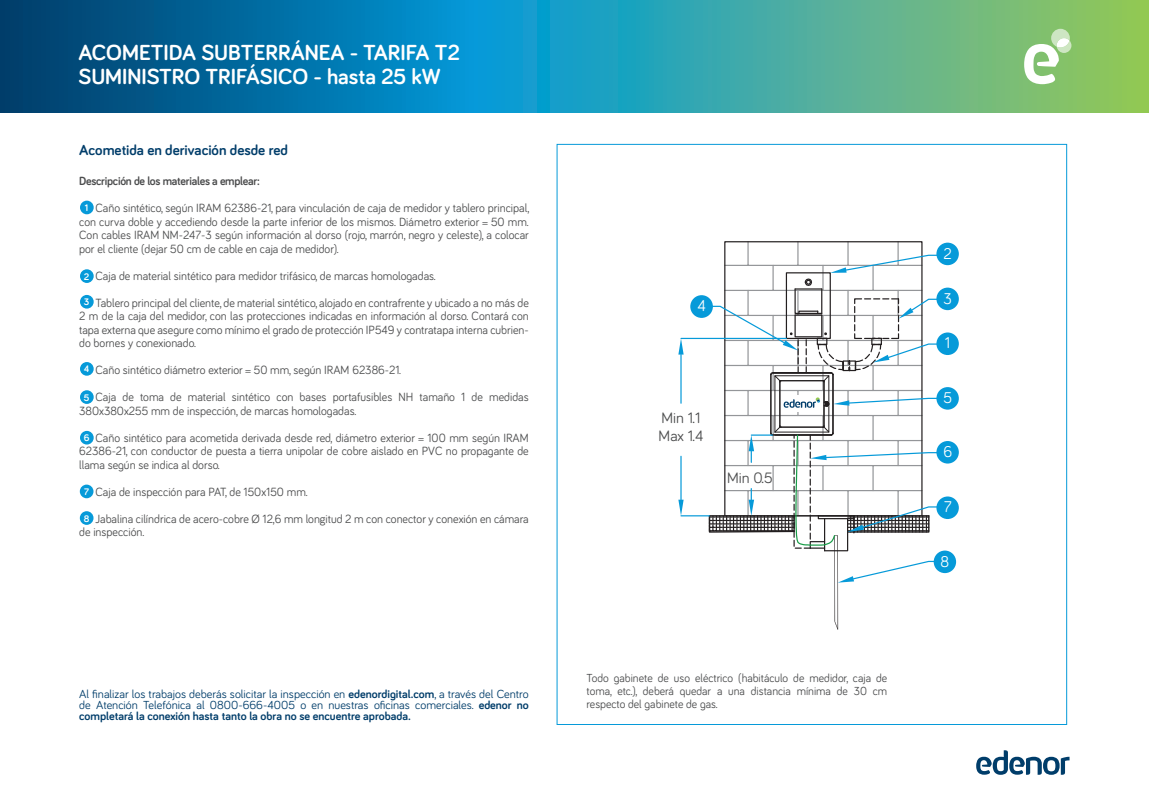
<style>
.page{position:relative;width:1149px;height:808px;background:#fff}
.page>*{position:absolute;margin:0;border:0;box-sizing:border-box;transform-origin:0 0}
.t1{font:700 22.5px/24.6px "Bariol";color:#fff}
.t2{font:16.2px "Bariol";color:#fff}
.t3{font:16.05px "Bariol";color:#fff}
.t4{font:15.45px "Bariol";color:#4b4c4d}
.t5{font:700 15px "Bariol";color:#003d6a}
.t6{font:12.3px/13.5px "Bariol";color:#4b4c4d;scale:.96 1}
.t7{font:700 12.3px "Bariol";letter-spacing:-.02em;color:#4b4c4d;scale:.96 1}
.t8{font:12px/11.4px "Bariol";color:#003d6a;text-align:justify}
.t9{font:12px/12.9px "Bariol";color:#4b4c4d;text-align:justify;scale:.96 1}
.t10{font:700 9.75px "Bariol";color:#fff}
.s1{font-weight:700}
</style>
<div class="page">
<div style="left:80px;top:201px;width:14px;height:13px;background:#069ad9;border-radius:50%"></div>
<div style="left:80px;top:269px;width:14px;height:14px;background:#069ad9;border-radius:50%"></div>
<div style="left:80px;top:362px;width:14px;height:14px;background:#069ad9;border-radius:50%"></div>
<div style="left:80px;top:390px;width:14px;height:14px;background:#069ad9;border-radius:50%"></div>
<div style="left:80px;top:431px;width:14px;height:13px;background:#069ad9;border-radius:50%"></div>
<div style="left:80px;top:485px;width:13px;height:13px;background:#069ad9;border-radius:50%"></div>
<div style="left:80px;top:511px;width:13px;height:14px;background:#069ad9;border-radius:50%"></div>
<div style="left:80px;top:295px;width:14px;height:14px;background:#069ad9;border-radius:50%"></div>
<svg style="left:0;top:0;width:1148px;height:113px;background:#2c919d"></svg>
<svg style="left:976px;top:750px;width:93px;height:25px"></svg>
<svg style="left:1023px;top:29px;width:48px;height:55px"></svg>
<div style="left:936px;top:332px;width:22px;height:23px;background:#069ad9;border-radius:50%"></div>
<div style="left:936px;top:243px;width:22px;height:22px;background:#069ad9;border-radius:50%"></div>
<div style="left:936px;top:387px;width:22px;height:23px;background:#069ad9;border-radius:50%"></div>
<div style="left:936px;top:441px;width:22px;height:22px;background:#069ad9;border-radius:50%"></div>
<div style="left:936px;top:288px;width:22px;height:22px;background:#069ad9;border-radius:50%"></div>
<div style="left:933px;top:550px;width:22px;height:23px;background:#069ad9;border-radius:50%"></div>
<div style="left:936px;top:496px;width:22px;height:23px;background:#069ad9;border-radius:50%"></div>
<svg style="left:678px;top:242px;width:262px;height:387px"></svg>
<h1 class="t1" style="left:78px;top:39px;width:383px">ACOMETIDA SUBTERRÁNEA - TARIFA T2<br>SUMINISTRO TRIFÁSICO - hasta 25 kW</h1>
<p class="t5" style="left:79px;top:140px;width:210px">Acometida en derivación desde red</p>
<p class="t7" style="left:79px;top:172px;width:190px">Descripción de los materiales a emplear:</p>
<p class="t6" style="left:79px;top:201px;width:470px;text-align:justify;text-indent:16px">Caño sintético, según IRAM 62386-21, para vinculación de caja de medidor y tablero principal, con curva doble y accediendo desde la parte inferior de los mismos. Diámetro exterior = 50 mm.<br>Con cables IRAM NM-247-3 según información al dorso (rojo, marrón, negro y celeste), a colocar por el cliente (dejar 50 cm de cable en caja de medidor).</p>
<p class="t6" style="left:95px;top:261px;width:452px;line-height:27px">Caja de material sintético para medidor trifásico, de marcas homologadas.<br>Tablero principal del cliente, de material sintético, alojado en contrafrente y ubicado a no más de</p>
<p class="t6" style="left:79px;top:309px;width:470px;text-align:justify">2 m de la caja del medidor, con las protecciones indicadas en información al dorso. Contará con tapa externa que asegure como mínimo el grado de protección IP549 y contratapa interna cubrien&shy;do bornes y conexionado.</p>
<p class="t6" style="left:95px;top:356px;width:452px;line-height:27px">Caño sintético diámetro exterior = 50 mm, según IRAM 62386-21.<br>Caja de toma de material sintético con bases portafusibles NH tamaño 1 de medidas</p>
<p class="t6" style="left:95px;top:396px;width:452px;line-height:27px;text-indent:-16px">380x380x255 mm de inspección, de marcas homologadas.<br>Caño sintético para acometida derivada desde red, diámetro exterior = 100 mm según IRAM</p>
<p class="t6" style="left:79px;top:444px;width:469px">62386-21, con conductor de puesta a tierra unipolar de cobre aislado en PVC no propagante de llama según se indica al dorso.</p>
<p class="t6" style="left:95px;top:477px;width:452px;line-height:27px">Caja de inspección para PAT, de 150x150 mm.<br>Jabalina cilíndrica de acero-cobre Ø 12,6 mm longitud 2 m con conector y conexión en cámara</p>
<p class="t6" style="left:79px;top:525px;width:69px">de inspección.</p>
<p class="t10" style="left:85px;top:201px;width:5px">1</p>
<p class="t10" style="left:84px;top:270px;width:7px">2</p>
<p class="t10" style="left:84px;top:295px;width:7px">3</p>
<p class="t10" style="left:84px;top:362px;width:7px">4</p>
<p class="t10" style="left:84px;top:391px;width:7px">5</p>
<p class="t10" style="left:84px;top:431px;width:7px">6</p>
<p class="t10" style="left:84px;top:485px;width:6px">7</p>
<p class="t10" style="left:84px;top:512px;width:7px">8</p>
<p class="t8" style="left:79px;top:687px;width:451px">Al finalizar los trabajos deberás solicitar la inspección en <span class="s1">edenordigital.com</span>, a través del Centro de Atención Telefónica al 0800-666-4005 o en nuestras oficinas comerciales. <span class="s1">edenor no completará la conexión hasta tanto la obra no se encuentre aprobada.</span></p>
<h2 class="t2" style="left:697px;top:295px;width:10px">4</h2>
<p class="t4" style="left:661px;top:407px;width:41px">Min 1.1</p>
<p class="t4" style="left:658px;top:425px;width:46px">Max 1.4</p>
<p class="t4" style="left:726px;top:467px;width:47px">Min 0.5</p>
<p class="t9" style="left:586px;top:671px;width:315px">Todo gabinete de uso eléctrico (habitáculo de medidor, caja de toma, etc.), deberá quedar a una distancia mínima de 30 cm respecto del gabinete de gas.</p>
<h3 class="t3" style="left:943px;top:242px;width:10px">2</h3>
<h3 class="t3" style="left:943px;top:287px;width:10px">3</h3>
<h3 class="t3" style="left:944px;top:332px;width:7px">1</h3>
<h3 class="t3" style="left:943px;top:387px;width:10px">5</h3>
<h3 class="t3" style="left:943px;top:441px;width:10px">6</h3>
<h3 class="t3" style="left:943px;top:496px;width:9px">7</h3>
<h3 class="t3" style="left:940px;top:550px;width:10px">8</h3>
</div>
